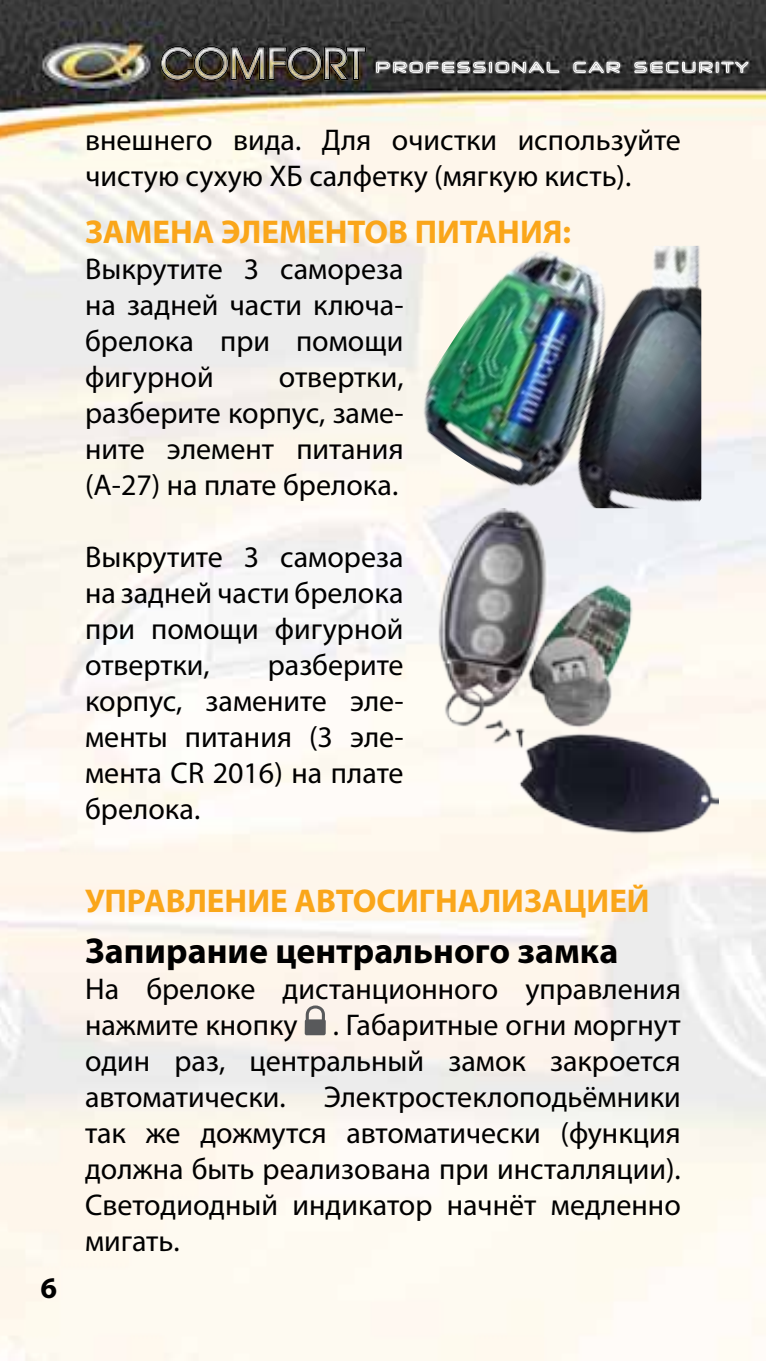
<style>
.page{position:relative;width:766px;height:1361px;background:#fff}
.page>*{position:absolute;margin:0;border:0;box-sizing:border-box;transform-origin:0 0}
.t1{font:700 36px "Myriad Pro";color:#000}
.t2{font:700 33px "Myriad Pro";color:#faa61a}
.t3{font:30px/36px "Myriad Pro";color:#000;text-align:justify}
.t4{font:700 30px "Myriad Pro";color:#000}
</style>
<div class="page">
<img style="left:0;top:0;width:765px;height:1361px">
<img style="left:160px;top:46px;width:206px;height:34px">
<svg style="left:376px;top:61px;width:183px;height:14px;background:#858585"></svg>
<svg style="left:573px;top:61px;width:47px;height:12px"></svg>
<svg style="left:634px;top:61px;width:114px;height:12px"></svg>
<svg style="left:304px;top:1005px;width:22px;height:30px"></svg>
<img style="left:420px;top:246px;width:281px;height:262px">
<img style="left:420px;top:508px;width:298px;height:336px">
<p class="t4" style="left:40px;top:1268px;width:18px">6</p>
<p class="t3" style="left:85px;top:122px;width:597px">внешнего вида. Для очистки используйте чистую сухую ХБ салфетку (мягкую кисть).</p>
<p class="t2" style="left:85px;top:210px;width:487px">ЗАМЕНА ЭЛЕМЕНТОВ ПИТАНИЯ:</p>
<p class="t3" style="left:85px;top:250px;width:320px">Выкрутите 3 самореза на задней части ключа&shy;брелока при помощи фигурной</p>
<p class="t3" style="left:85px;top:358px;width:320px;text-indent:194px">отвертки, разберите корпус, заме&shy;ните элемент питания (А-27) на плате брелока.</p>
<p class="t3" style="left:85px;top:538px;width:320px">Выкрутите 3 самореза на задней части брелока при помощи фигурной отвертки,</p>
<p class="t3" style="left:85px;top:646px;width:320px;text-indent:183px">разберите корпус, замените эле&shy;менты питания (3 эле&shy;мента CR 2016) на плате брелока.</p>
<p class="t2" style="left:85px;top:879px;width:566px">УПРАВЛЕНИЕ АВТОСИГНАЛИЗАЦИЕЙ</p>
<p class="t1" style="left:85px;top:927px;width:534px">Запирание центрального замка</p>
<p class="t3" style="left:85px;top:970px;width:597px">На брелоке дистанционного управления нажмите кнопку . Габаритные огни моргнут один раз, центральный замок закроется автоматически.</p>
<p class="t3" style="left:85px;top:1078px;width:597px;text-indent:238px">Электростеклоподьёмники так же дожмутся автоматически (функция должна быть реализована при инсталляции).<br>Светодиодный индикатор начнёт медленно мигать.</p>
</div>
